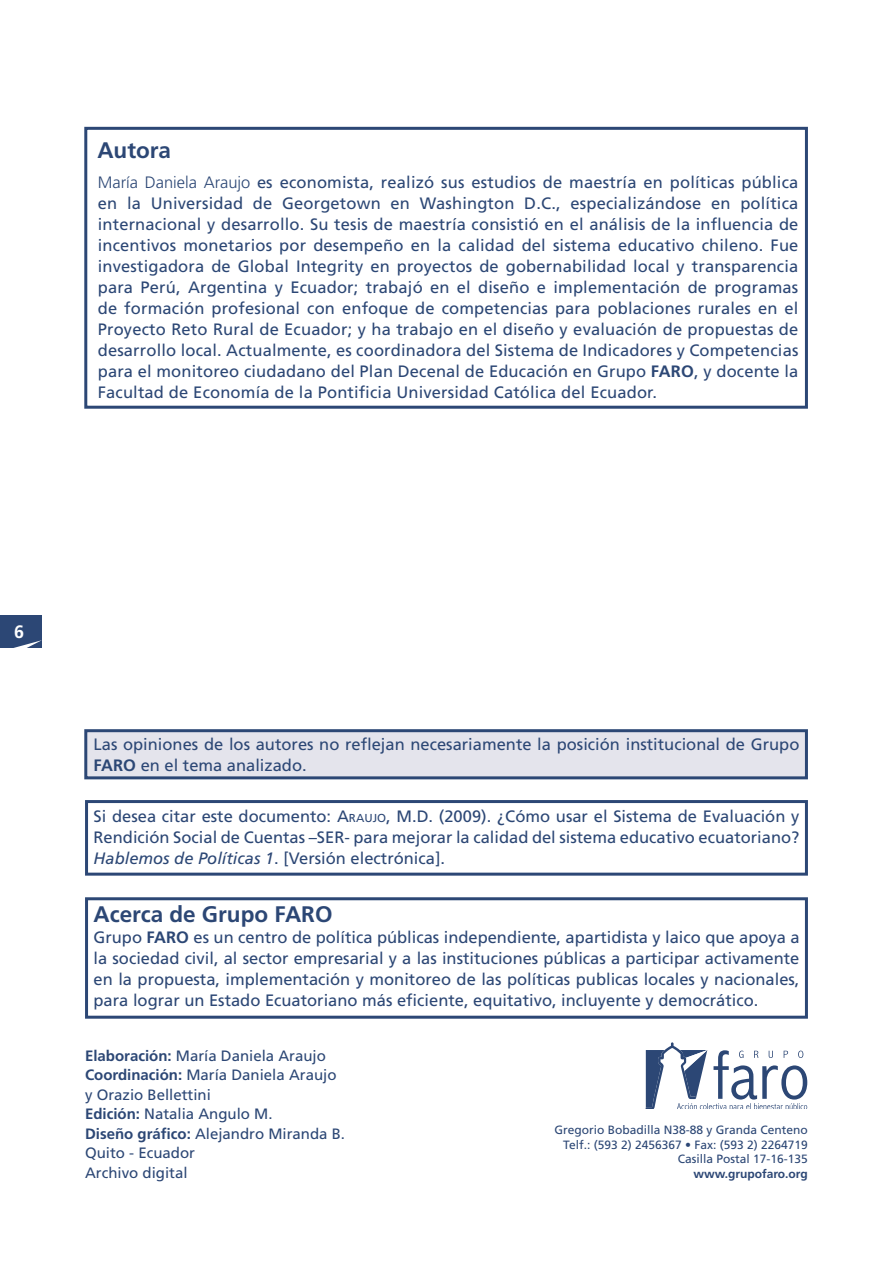
<style>
.page{position:relative;width:893px;height:1263px;background:#fff}
.page>*{position:absolute;margin:0;border:0;box-sizing:border-box;transform-origin:0 0}
.Normal__Web{font:700 22.5px "Frutiger";color:#2c4775}
.t1{font:700 18px "Frutiger";color:#fff}
.Normal__Web-2{font:16.5px/21px "Frutiger";color:#2c4775;text-align:justify}
.t2{font:15px "Frutiger";color:#2c4775}
.t3{font:12px "Frutiger";color:#2c4775}
.t4{font:700 12px "Frutiger";color:#2c4775}
.s1{font-weight:300}
.s2{font-weight:700}
.s3{font-size:11.55px}
.s4{font-style:italic}
</style>
<div class="page">
<div style="left:0;top:615px;width:41px;height:33px;background:#2c4775"></div>
<svg style="left:14px;top:640px;width:28px;height:8px"></svg>
<div style="left:85px;top:897px;width:723px;height:122px;border:3px solid #2c4775"></div>
<div style="left:85px;top:800px;width:723px;height:76px;border:3px solid #2c4775"></div>
<div style="left:84px;top:127px;width:724px;height:282px;border:3px solid #2c4775"></div>
<div style="left:86px;top:731px;width:720px;height:47px;background:#e4e4ec"></div>
<div style="left:84px;top:729px;width:724px;height:50px;border:3px solid #2c4775"></div>
<svg style="left:646px;top:1042px;width:161px;height:67px"></svg>
<p class="Normal__Web" style="left:97px;top:137px;width:75px">Autora</p>
<p class="Normal__Web-2" style="left:98px;top:172px;width:702px"><span class="s1">María Daniela Araujo</span> es economista, realizó sus estudios de maestría en políticas pública en la Universidad de Georgetown en Washington D.C., especializándose en política internacional y desarrollo. Su tesis de maestría consistió en el análisis de la influencia de incentivos monetarios por desempeño en la calidad del sistema educativo chileno. Fue investigadora de Global Integrity en proyectos de gobernabilidad local y transparencia para Perú, Argentina y Ecuador; trabajó en el diseño e implementación de programas de formación profesional con enfoque de competencias para poblaciones rurales en el Proyecto Reto Rural de Ecuador; y ha trabajo en el diseño y evaluación de propuestas de desarrollo local. Actualmente, es coordinadora del Sistema de Indicadores y Competencias para el monitoreo ciudadano del Plan Decenal de Educación en Grupo <span class="s2">FARO</span>, y docente la Facultad de Economía de la Pontificia Universidad Católica del Ecuador.</p>
<p class="t1" style="left:14px;top:621px;width:12px">6</p>
<p class="Normal__Web-2" style="left:94px;top:733px;width:707px">Las opiniones de los autores no reflejan necesariamente la posición institucional de Grupo<br><span class="s2">FARO</span> en el tema analizado.</p>
<p class="Normal__Web-2" style="left:94px;top:805px;width:707px">Si desea citar este documento: A<span class="s3">RAUJO</span>, M.D. (2009). ¿Cómo usar el Sistema de Evaluación y Rendición Social de Cuentas –SER- para mejorar la calidad del sistema educativo ecuatoriano?<br><span class="s4">Hablemos de Políticas 1</span>. [Versión electrónica].</p>
<p class="Normal__Web" style="left:94px;top:901px;width:240px">Acerca de Grupo FARO</p>
<p class="Normal__Web-2" style="left:94px;top:927px;width:707px">Grupo <span class="s2">FARO</span> es un centro de política públicas independiente, apartidista y laico que apoya a la sociedad civil, al sector empresarial y a las instituciones públicas a participar activamente en la propuesta, implementación y monitoreo de las políticas publicas locales y nacionales, para lograr un Estado Ecuatoriano más eficiente, equitativo, incluyente y democrático.</p>
<p class="t2" style="left:85px;top:1047px;width:242px"><span class="s2">Elaboración:</span> María Daniela Araujo</p>
<p class="t2" style="left:85px;top:1066px;width:253px"><span class="s2">Coordinación:</span> María Daniela Araujo</p>
<p class="t2" style="left:85px;top:1086px;width:127px">y Orazio Bellettini</p>
<p class="t2" style="left:85px;top:1105px;width:189px"><span class="s2">Edición:</span> Natalia Angulo M.</p>
<p class="t2" style="left:85px;top:1125px;width:262px"><span class="s2">Diseño gráfico:</span> Alejandro Miranda B.</p>
<p class="t2" style="left:85px;top:1144px;width:112px">Quito - Ecuador</p>
<p class="t2" style="left:85px;top:1164px;width:104px">Archivo digital</p>
<p class="t3" style="left:554px;top:1123px;width:255px">Gregorio Bobadilla N38-88 y Granda Centeno</p>
<p class="t3" style="left:563px;top:1137px;width:246px">Telf.: (593 2) 2456367 • Fax: (593 2) 2264719</p>
<p class="t3" style="left:678px;top:1152px;width:132px">Casilla Postal 17-16-135</p>
<p class="t4" style="left:693px;top:1166px;width:116px">www.grupofaro.org</p>
</div>
